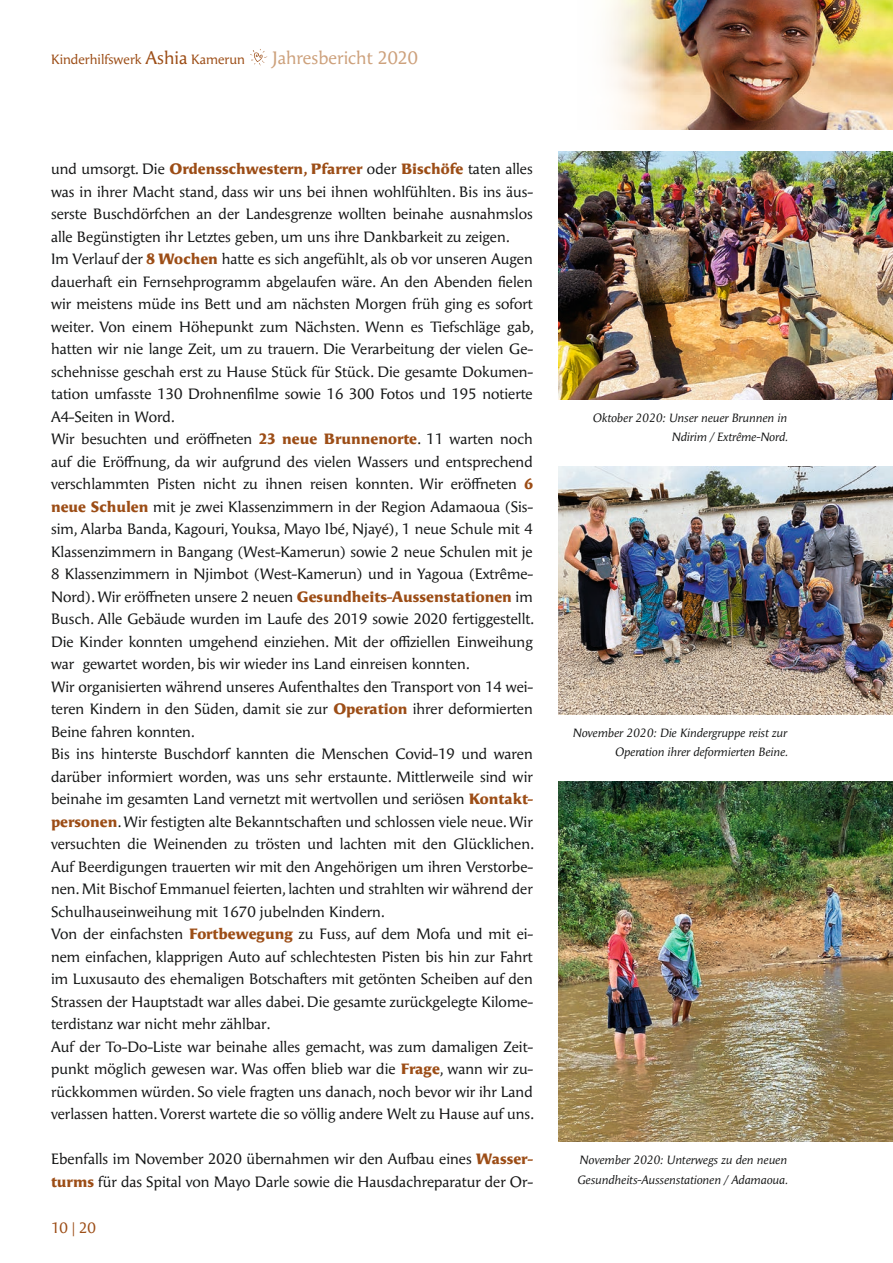
<style>
.page{position:relative;width:893px;height:1263px;background:#fff}
.page>*{position:absolute;margin:0;border:0;box-sizing:border-box;transform-origin:0 0}
.t1{font:18px "Angie Pro";color:#cda17c}
.Grundschrift{font:15px/22.5px "Angie Pro";color:#151616;text-align:justify}
.t2{font:15px "Angie Pro";color:#9c4d16}
.t3{font:13.5px "Angie Pro";color:#9c4d16}
.Bildlegenden_rechtsb{font:italic 12px/19.5px "Angie Pro";color:#151616;text-align:right}
.s1{font-size:18px}
.s2{font-weight:900;color:#9c4d16}
</style>
<div class="page">
<img style="left:607px;top:0;width:286px;height:129px">
<svg style="left:250px;top:49px;width:17px;height:17px"></svg>
<img style="left:558px;top:782px;width:335px;height:360px">
<img style="left:558px;top:467px;width:335px;height:247px">
<img style="left:558px;top:152px;width:335px;height:247px">
<p class="t3" style="left:51px;top:50px;width:195px">Kinderhilfswerk <span class="s1">Ashia</span> Kamerun</p>
<p class="t1" style="left:273px;top:45px;width:147px">Jahresbericht 2020</p>
<p class="Grundschrift" style="left:51px;top:157px;width:483px">und umsorgt. Die <span class="s2">Ordensschwestern, Pfarrer</span> oder <span class="s2">Bischöfe</span> taten alles was in ihrer Macht stand, dass wir uns bei ihnen wohlfühlten. Bis ins äus&shy;serste Buschdörfchen an der Landesgrenze wollten beinahe ausnahmslos alle Begünstigten ihr Letztes geben, um uns ihre Dankbarkeit zu zeigen.</p>
<p class="Grundschrift" style="left:51px;top:247px;width:485px">Im Verlauf der <span class="s2">8 Wochen</span> hatte es sich angefühlt, als ob vor unseren Augen dauerhaft ein Fernsehprogramm abgelaufen wäre. An den Abenden fielen wir meistens müde ins Bett und am nächsten Morgen früh ging es sofort weiter. Von einem Höhepunkt zum Nächsten. Wenn es Tiefschläge gab, hatten wir nie lange Zeit, um zu trauern. Die Verarbeitung der vielen Ge&shy;schehnisse geschah erst zu Hause Stück für Stück. Die gesamte Dokumen&shy;tation umfasste 130 Drohnenfilme sowie 16 300 Fotos und 195 notierte A4-Seiten in Word.</p>
<p class="Grundschrift" style="left:51px;top:427px;width:485px">Wir besuchten und eröffneten <span class="s2">23 neue Brunnenorte</span>. 11 warten noch auf die Eröffnung, da wir aufgrund des vielen Wassers und entsprechend verschlammten Pisten nicht zu ihnen reisen konnten. Wir eröffneten <span class="s2">6 neue Schulen</span> mit je zwei Klassenzimmern in der Region Adamaoua (Sis&shy;sim, Alarba Banda, Kagouri, Youksa, Mayo Ibé, Njayé), 1 neue Schule mit 4<br>Klassenzimmern in Bangang (West-Kamerun) sowie 2 neue Schulen mit je 8 Klassenzimmern in Njimbot (West-Kamerun) und in Yagoua (Extrême-Nord). Wir eröffneten unsere 2 neuen <span class="s2">Gesundheits-Aussenstationen</span> im Busch. Alle Gebäude wurden im Laufe des 2019 sowie 2020 fertiggestellt.<br>Die Kinder konnten umgehend einziehen. Mit der offiziellen Einweihung war gewartet worden, bis wir wieder ins Land einreisen konnten.</p>
<p class="Grundschrift" style="left:51px;top:674px;width:483px">Wir organisierten während unseres Aufenthaltes den Transport von 14 wei&shy;teren Kindern in den Süden, damit sie zur <span class="s2">Operation</span> ihrer deformierten Beine fahren konnten.</p>
<p class="Grundschrift" style="left:51px;top:742px;width:485px">Bis ins hinterste Buschdorf kannten die Menschen Covid-19 und waren darüber informiert worden, was uns sehr erstaunte. Mittlerweile sind wir beinahe im gesamten Land vernetzt mit wertvollen und seriösen <span class="s2">Kontakt&shy;personen</span>. Wir festigten alte Bekanntschaften und schlossen viele neue. Wir versuchten die Weinenden zu trösten und lachten mit den Glücklichen.<br>Auf Beerdigungen trauerten wir mit den Angehörigen um ihren Verstorbe&shy;nen. Mit Bischof Emmanuel feierten, lachten und strahlten wir während der Schulhauseinweihung mit 1670 jubelnden Kindern.</p>
<p class="Grundschrift" style="left:51px;top:922px;width:483px">Von der einfachsten <span class="s2">Fortbewegung</span> zu Fuss, auf dem Mofa und mit ei&shy;nem einfachen, klapprigen Auto auf schlechtesten Pisten bis hin zur Fahrt im Luxusauto des ehemaligen Botschafters mit getönten Scheiben auf den Strassen der Hauptstadt war alles dabei. Die gesamte zurückgelegte Kilome&shy;terdistanz war nicht mehr zählbar.</p>
<p class="Grundschrift" style="left:51px;top:1034px;width:485px">Auf der To-Do-Liste war beinahe alles gemacht, was zum damaligen Zeit&shy;punkt möglich gewesen war. Was offen blieb war die <span class="s2">Frage</span>, wann wir zu&shy;rückkommen würden. So viele fragten uns danach, noch bevor wir ihr Land verlassen hatten. Vorerst wartete die so völlig andere Welt zu Hause auf uns.</p>
<p class="Grundschrift" style="left:51px;top:1147px;width:483px">Ebenfalls im November 2020 übernahmen wir den Aufbau eines <span class="s2">Wasser&shy;turms</span> für das Spital von Mayo Darle sowie die Hausdachreparatur der Or-</p>
<p class="t2" style="left:51px;top:1217px;width:46px">10 | 20</p>
<p class="Bildlegenden_rechtsb" style="left:592px;top:407px;width:197px">Oktober 2020: Unser neuer Brunnen in<br>Ndirim / Extrême-Nord.</p>
<p class="Bildlegenden_rechtsb" style="left:572px;top:722px;width:217px">November 2020: Die Kindergruppe reist zur<br>Operation ihrer deformierten Beine.</p>
<p class="Bildlegenden_rechtsb" style="left:577px;top:1150px;width:212px;text-align:left">November 2020: Unterwegs zu den neuen<br>Gesundheits-Aussenstationen / Adamaoua.</p>
</div>
